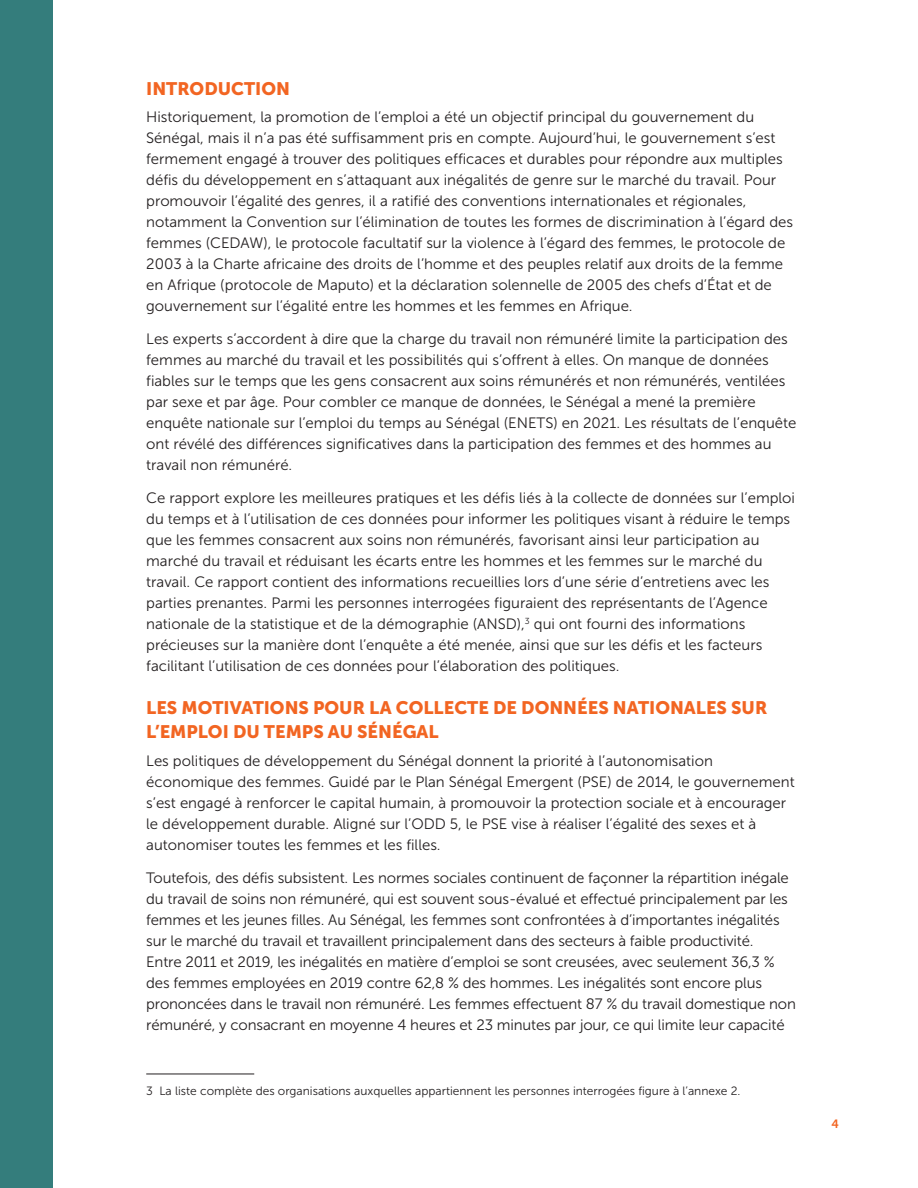
<style>
.page{position:relative;width:918px;height:1188px;background:#fff}
.page>*{position:absolute;margin:0;border:0;box-sizing:border-box;transform-origin:0 0}
.t1{font:18px/24px "Museo Sans 900";color:#f26522}
.t2{font:15px/21px "Museo Sans 300";color:#231f20}
.t3{font:12px "Museo Sans 300";color:#231f20}
.t4{font:12px "Museo Sans 700";color:#f26522}
</style>
<div class="page">
<hr style="left:146px;top:1074px;width:108px;height:1px;background:#231f20">
<div style="left:0;top:0;width:52px;height:1188px;background:#347d7c"></div>
<p class="t1" style="left:146px;top:76px;width:145px">INTRODUCTION</p>
<p class="t2" style="left:146px;top:107px;width:648px">Historiquement, la promotion de l’emploi a été un objectif principal du gouvernement du Sénégal, mais il n’a pas été suffisamment pris en compte. Aujourd’hui, le gouvernement s’est fermement engagé à trouver des politiques efficaces et durables pour répondre aux multiples défis du développement en s’attaquant aux inégalités de genre sur le marché du travail. Pour promouvoir l’égalité des genres, il a ratifié des conventions internationales et régionales, notamment la Convention sur l’élimination de toutes les formes de discrimination à l’égard des femmes (CEDAW), le protocole facultatif sur la violence à l’égard des femmes, le protocole de 2003 à la Charte africaine des droits de l’homme et des peuples relatif aux droits de la femme en Afrique (protocole de Maputo) et la déclaration solennelle de 2005 des chefs d’État et de gouvernement sur l’égalité entre les hommes et les femmes en Afrique.</p>
<p class="t2" style="left:146px;top:329px;width:652px">Les experts s’accordent à dire que la charge du travail non rémunéré limite la participation des femmes au marché du travail et les possibilités qui s’offrent à elles. On manque de données fiables sur le temps que les gens consacrent aux soins rémunérés et non rémunérés, ventilées par sexe et par âge. Pour combler ce manque de données, le Sénégal a mené la première enquête nationale sur l’emploi du temps au Sénégal (ENETS) en 2021. Les résultats de l’enquête ont révélé des différences significatives dans la participation des femmes et des hommes au travail non rémunéré.</p>
<p class="t2" style="left:146px;top:488px;width:650px">Ce rapport explore les meilleures pratiques et les défis liés à la collecte de données sur l’emploi du temps et à l’utilisation de ces données pour informer les politiques visant à réduire le temps que les femmes consacrent aux soins non rémunérés, favorisant ainsi leur participation au marché du travail et réduisant les écarts entre les hommes et les femmes sur le marché du travail. Ce rapport contient des informations recueillies lors d’une série d’entretiens avec les parties prenantes. Parmi les personnes interrogées figuraient des représentants de l’Agence nationale de la statistique et de la démographie (ANSD),<sup>3</sup> qui ont fourni des informations précieuses sur la manière dont l’enquête a été menée, ainsi que sur les défis et les facteurs facilitant l’utilisation de ces données pour l’élaboration des politiques.</p>
<p class="t1" style="left:146px;top:696px;width:623px">LES MOTIVATIONS POUR LA COLLECTE DE DONNÉES NATIONALES SUR<br>L’EMPLOI DU TEMPS AU SÉNÉGAL</p>
<p class="t2" style="left:146px;top:750px;width:650px">Les politiques de développement du Sénégal donnent la priorité à l’autonomisation économique des femmes. Guidé par le Plan Sénégal Emergent (PSE) de 2014, le gouvernement s’est engagé à renforcer le capital humain, à promouvoir la protection sociale et à encourager le développement durable. Aligné sur l’ODD 5, le PSE vise à réaliser l’égalité des sexes et à autonomiser toutes les femmes et les filles.</p>
<p class="t2" style="left:146px;top:867px;width:651px">Toutefois, des défis subsistent. Les normes sociales continuent de façonner la répartition inégale du travail de soins non rémunéré, qui est souvent sous-évalué et effectué principalement par les femmes et les jeunes filles. Au Sénégal, les femmes sont confrontées à d’importantes inégalités sur le marché du travail et travaillent principalement dans des secteurs à faible productivité.<br>Entre 2011 et 2019, les inégalités en matière d’emploi se sont creusées, avec seulement 36,3 % des femmes employées en 2019 contre 62,8 % des hommes. Les inégalités sont encore plus prononcées dans le travail non rémunéré. Les femmes effectuent 87 % du travail domestique non rémunéré, y consacrant en moyenne 4 heures et 23 minutes par jour, ce qui limite leur capacité</p>
<p class="t3" style="left:146px;top:1085px;width:596px">3 La liste complète des organisations auxquelles appartiennent les personnes interrogées figure à l’annexe 2.</p>
<p class="t4" style="left:832px;top:1117px;width:9px">4</p>
</div>
